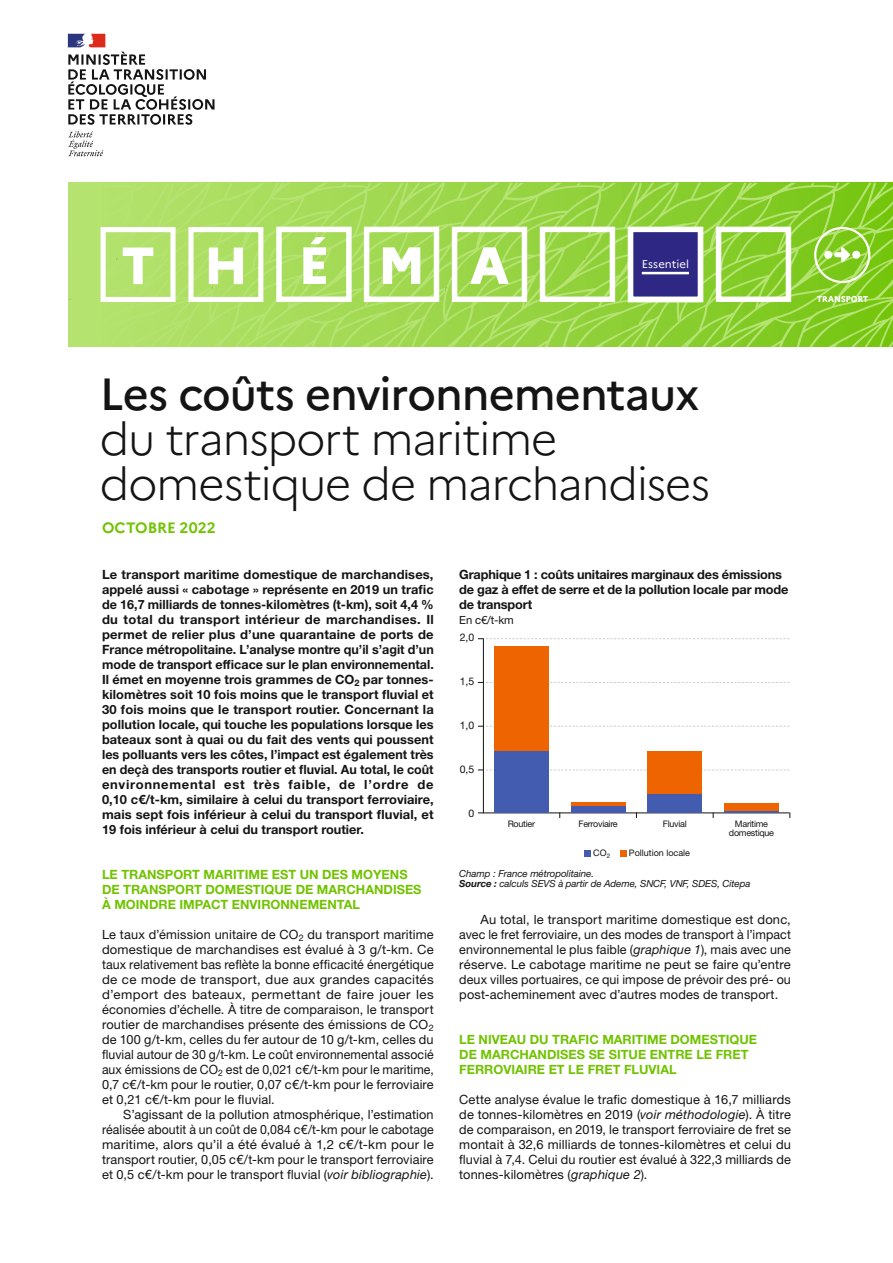
<style>
.page{position:relative;width:893px;height:1263px;background:#fff}
.page>*{position:absolute;margin:0;border:0;box-sizing:border-box;transform-origin:0 0}
.t1{font:800 52.2px "Marianne";letter-spacing:.93em;color:#fff}
.t2{font:300 45px/45px "Marianne";letter-spacing:-.03em;color:#131413}
.t3{font:500 45px "Marianne";letter-spacing:-.025em;color:#131413}
.t4{font:700 15px "Marianne";color:#71c300}
.t5{font:12.75px/15px "Helvetica Neue LT Std";letter-spacing:.01em;color:#131413;text-align:justify}
.t6{font:700 12.75px/15px "Helvetica Neue LT Std";letter-spacing:-.01em;color:#131413;text-align:justify}
.t7{font:700 12.75px/15px "Helvetica Neue LT Std";color:#71c300}
.t8{font:11.25px "Marianne";letter-spacing:.005em;color:#fff}
.t9{font:11.25px "Helvetica Neue LT Std";color:#131413}
.t10{font:10.5px "Helvetica Neue LT Std";color:#131413}
.t11{font:italic 9.75px/10.5px "Helvetica Neue LT Std";letter-spacing:-.01em;color:#131413}
.t12{font:9px/9px "Helvetica Neue LT Std";letter-spacing:-.03em;color:#131413;text-align:center}
.t13{font:9px "Helvetica Neue LT Std";color:#131413}
.s1{font-style:italic}
.s2{font-weight:700}
</style>
<div class="page">
<svg style="left:68px;top:183px;width:825px;height:164px;background:#a5d663"></svg>
<svg style="left:68px;top:131px;width:35px;height:25px"></svg>
<svg style="left:68px;top:34px;width:147px;height:91px"></svg>
<hr style="left:483px;top:812px;width:306px;height:1px;background:#131413">
<svg style="left:478px;top:682px;width:311px;height:1px"></svg>
<svg style="left:478px;top:638px;width:311px;height:1px"></svg>
<svg style="left:478px;top:769px;width:311px;height:1px"></svg>
<svg style="left:478px;top:726px;width:311px;height:1px"></svg>
<hr style="left:483px;top:638px;width:1px;height:175px;background:#131413">
<div style="left:494px;top:646px;width:55px;height:105px;background:#ee6401"></div>
<hr style="left:571px;top:802px;width:55px;height:4px;background:#ee6401">
<div style="left:647px;top:751px;width:55px;height:43px;background:#ee6401"></div>
<div style="left:723px;top:803px;width:55px;height:8px;background:#ee6401"></div>
<div style="left:494px;top:751px;width:55px;height:62px;background:#435cb0"></div>
<div style="left:571px;top:806px;width:55px;height:7px;background:#435cb0"></div>
<div style="left:647px;top:794px;width:55px;height:19px;background:#435cb0"></div>
<hr style="left:723px;top:811px;width:55px;height:2px;background:#435cb0">
<div style="left:584px;top:850px;width:7px;height:6px;background:#435cb0"></div>
<svg style="left:620px;top:850px;width:6px;height:6px"></svg>
<h1 class="t1" style="left:121px;top:225px;width:389px">THÉMA</h1>
<p class="t8" style="left:642px;top:255px;width:49px">Essentiel</p>
<h2 class="t3" style="left:100px;top:359px;width:601px">Les coûts environnementaux</h2>
<h2 class="t2" style="left:100px;top:413px;width:612px">du transport maritime domestique de marchandises</h2>
<p class="t4" style="left:102px;top:516px;width:115px">OCTOBRE 2022</p>
<p class="t6" style="left:102px;top:567px;width:333px">Le transport maritime domestique de marchandises, appelé aussi « cabotage » représente en 2019 un trafic de 16,7 milliards de tonnes-kilomètres (t-km), soit 4,4 % du total du transport intérieur de marchandises. Il permet de relier plus d’une quarantaine de ports de France métropolitaine. L’analyse montre qu’il s’agit d’un mode de transport efficace sur le plan environnemental.<br>Il émet en moyenne trois grammes de CO<sub>2</sub> par tonnes&shy;kilomètres soit 10 fois moins que le transport fluvial et 30 fois moins que le transport routier. Concernant la pollution locale, qui touche les populations lorsque les bateaux sont à quai ou du fait des vents qui poussent les polluants vers les côtes, l’impact est également très en deçà des transports routier et fluvial. Au total, le coût environnemental est très faible, de l’ordre de 0,10 c€/t-km, similaire à celui du transport ferroviaire, mais sept fois inférieur à celui du transport fluvial, et 19 fois inférieur à celui du transport routier.</p>
<p class="t7" style="left:102px;top:867px;width:321px">LE TRANSPORT MARITIME EST UN DES MOYENS<br>DE TRANSPORT DOMESTIQUE DE MARCHANDISES<br>À MOINDRE IMPACT ENVIRONNEMENTAL</p>
<p class="t5" style="left:102px;top:927px;width:333px">Le taux d’émission unitaire de CO<sub>2</sub> du transport maritime domestique de marchandises est évalué à 3 g/t-km. Ce taux relativement bas reflète la bonne efficacité énergétique de ce mode de transport, due aux grandes capacités d’emport des bateaux, permettant de faire jouer les économies d’échelle. À titre de comparaison, le transport routier de marchandises présente des émissions de CO<sub>2 </sub>de 100 g/t‑km, celles du fer autour de 10 g/t-km, celles du fluvial autour de 30 g/t-km. Le coût environnemental associé aux émissions de CO<sub>2</sub> est de 0,021 c€/t-km pour le maritime, 0,7 c€/t-km pour le routier, 0,07 c€/t-km pour le ferroviaire et 0,21 c€/t-km pour le fluvial.</p>
<p class="t5" style="left:102px;top:1107px;width:333px;text-indent:21px">S’agissant de la pollution atmosphérique, l’estimation réalisée aboutit à un coût de 0,084 c€/t-km pour le cabotage maritime, alors qu’il a été évalué à 1,2 c€/t-km pour le transport routier, 0,05 c€/t-km pour le transport ferroviaire et 0,5 c€/t-km pour le transport fluvial (<span class="s1">voir bibliographie</span>).</p>
<p class="t6" style="left:459px;top:567px;width:331px;text-align:left">Graphique 1 : coûts unitaires marginaux des émissions de gaz à effet de serre et de la pollution locale par mode de transport</p>
<p class="t9" style="left:459px;top:613px;width:56px">En c€/t-km</p>
<p class="t10" style="left:460px;top:631px;width:16px">2,0</p>
<p class="t10" style="left:460px;top:675px;width:16px">1,5</p>
<p class="t10" style="left:460px;top:719px;width:16px">1,0</p>
<p class="t10" style="left:460px;top:763px;width:16px">0,5</p>
<p class="t10" style="left:468px;top:807px;width:7px">0</p>
<p class="t12" style="left:508px;top:819px;width:29px">Routier</p>
<p class="t12" style="left:578px;top:819px;width:41px">Ferroviaire</p>
<p class="t12" style="left:663px;top:819px;width:25px">Fluvial</p>
<p class="t12" style="left:729px;top:819px;width:47px">Maritime domestique</p>
<p class="t12" style="left:593px;top:848px;width:18px">CO<sub>2</sub></p>
<p class="t13" style="left:629px;top:848px;width:63px">Pollution locale</p>
<p class="t11" style="left:459px;top:868px;width:293px">Champ : France métropolitaine.<br><span class="s2">Source :</span> calculs SEVS à partir de Ademe, SNCF, VNF, SDES, Citepa</p>
<p class="t5" style="left:459px;top:912px;width:333px;text-indent:21px">Au total, le transport maritime domestique est donc, avec le fret ferroviaire, un des modes de transport à l’impact environnemental le plus faible (<span class="s1">graphique 1</span>), mais avec une réserve. Le cabotage maritime ne peut se faire qu’entre deux villes portuaires, ce qui impose de prévoir des pré- ou post-acheminement avec d’autres modes de transport.</p>
<p class="t7" style="left:459px;top:1032px;width:299px">LE NIVEAU DU TRAFIC MARITIME DOMESTIQUE<br>DE MARCHANDISES SE SITUE ENTRE LE FRET<br>FERROVIAIRE ET LE FRET FLUVIAL</p>
<p class="t5" style="left:459px;top:1092px;width:333px">Cette analyse évalue le trafic domestique à 16,7 milliards de tonnes-kilomètres en 2019 (<span class="s1">voir méthodologie</span>). À titre de comparaison, en 2019, le transport ferroviaire de fret se montait à 32,6 milliards de tonnes-kilomètres et celui du fluvial à 7,4. Celui du routier est évalué à 322,3 milliards de tonnes-kilomètres (<span class="s1">graphique 2</span>).</p>
</div>
